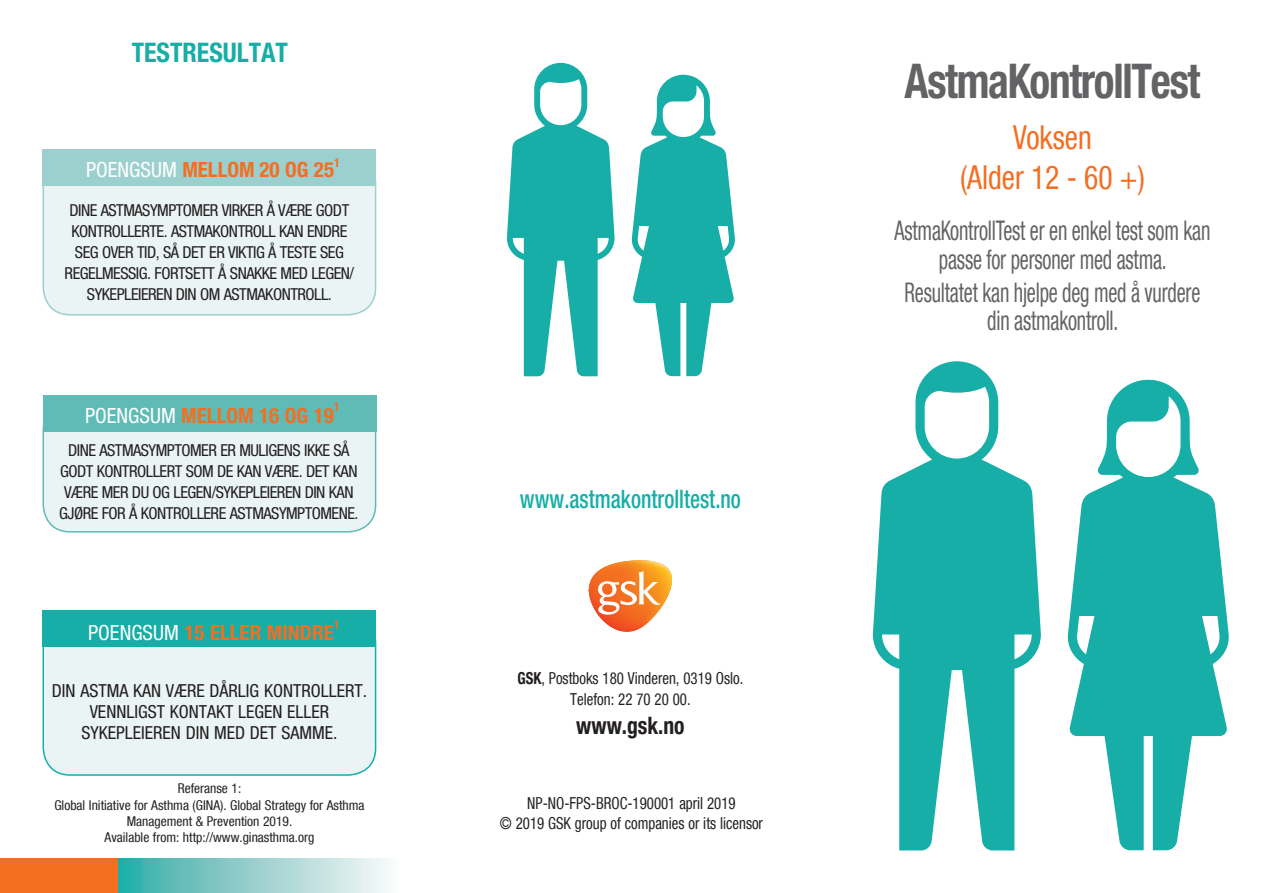
<style>
.page{position:relative;width:1263px;height:893px;background:#fff}
.page>*{position:absolute;margin:0;border:0;box-sizing:border-box;transform-origin:0 0}
.t1{font:700 condensed 48px "Helvetica Neue LT Pro";letter-spacing:-.03em;color:#636366;scale:.9 1}
.t2{font:condensed 33px "Helvetica Neue LT Com";color:#f36e21;scale:.9 1}
.t3{font:condensed 27px/28.5px "Helvetica Neue LT Com";letter-spacing:-.01em;color:#636366;text-align:center;scale:.75 1}
.t4{font:700 condensed 27px "Helvetica Neue LT Pro";color:#16aea7;scale:.96 1}
.t5{font:500 condensed 25.5px "Helvetica Neue LT Pro";color:#16aea7;scale:.85 1}
.t6{font:700 condensed 24px "Helvetica Neue LT Com";color:#231f20;scale:.9 1}
.t7{font:700 condensed 21px "Helvetica Neue LT Pro";color:#f36e21}
.t8{font:condensed 18px/21px "Helvetica Neue LT Pro";color:#231f20;text-align:center}
.t9{font:condensed 16.5px/21px "Helvetica Neue LT Pro";letter-spacing:-.03em;color:#231f20;text-align:center}
.t10{font:condensed 16.5px "Helvetica Neue LT Com";color:#231f20;scale:.9 1}
.t11{font:condensed 13.5px "Helvetica Neue LT Com";color:#231f20}
.t12{font:700 condensed 12.3px "Helvetica Neue LT Pro";color:#f36e21}
.s1{font-weight:400;color:#fff}
.s2{font-weight:700}
</style>
<div class="page">
<div style="left:43px;top:154px;width:333px;height:161px;background:#eaf4f4;border-radius:27px"></div>
<div style="left:43px;top:154px;width:333px;height:161px;border:2px solid #9cd0ce;border-radius:27px"></div>
<div style="left:43px;top:149px;width:333px;height:36px;background:#9cd0ce"></div>
<div style="left:43px;top:403px;width:333px;height:129px;background:#eaf4f4;border-radius:27px"></div>
<div style="left:43px;top:402px;width:333px;height:131px;border:2px solid #5ebbb6;border-radius:27px"></div>
<div style="left:43px;top:395px;width:334px;height:36px;background:#5ebbb6"></div>
<div style="left:43px;top:616px;width:333px;height:159px;background:#eaf4f4;border-radius:27px"></div>
<div style="left:43px;top:615px;width:333px;height:161px;border:2px solid #16aea7;border-radius:27px"></div>
<div style="left:43px;top:610px;width:333px;height:37px;background:#16aea7"></div>
<svg style="left:118px;top:858px;width:270px;height:35px;background:#93d0cd"></svg>
<div style="left:0;top:858px;width:118px;height:35px;background:#f36e21"></div>
<svg style="left:507px;top:63px;width:107px;height:313px"></svg>
<svg style="left:631px;top:75px;width:104px;height:301px"></svg>
<svg style="left:873px;top:361px;width:168px;height:489px;fill:#16aea7"></svg>
<svg style="left:1067px;top:380px;width:162px;height:470px;fill:#16aea7"></svg>
<svg style="left:589px;top:560px;width:83px;height:72px"></svg>
<p class="t4" style="left:132px;top:37px;width:164px">TESTRESULTAT</p>
<p class="t7" style="left:86px;top:157px;width:249px"><span class="s1">POENGSUM</span> MELLOM 20 OG 25</p>
<p class="t12" style="left:334px;top:156px;width:7px">1</p>
<p class="t9" style="left:65px;top:199px;width:291px">DINE ASTMASYMPTOMER VIRKER Å VÆRE GODT KONTROLLERTE. ASTMAKONTROLL KAN ENDRE SEG OVER TID, SÅ DET ER VIKTIG Å TESTE SEG REGELMESSIG. FORTSETT Å SNAKKE MED LEGEN/ SYKEPLEIEREN DIN OM ASTMAKONTROLL.</p>
<p class="t12" style="left:334px;top:399px;width:7px">1</p>
<p class="t7" style="left:85px;top:403px;width:250px"><span class="s1">POENGSUM</span> MELLOM 16 OG 19</p>
<p class="t9" style="left:59px;top:440px;width:301px">DINE ASTMASYMPTOMER ER MULIGENS IKKE SÅ GODT KONTROLLERT SOM DE KAN VÆRE. DET KAN VÆRE MER DU OG LEGEN/SYKEPLEIEREN DIN KAN GJØRE FOR Å KONTROLLERE ASTMASYMPTOMENE.</p>
<p class="t12" style="left:334px;top:617px;width:7px">1</p>
<p class="t7" style="left:88px;top:620px;width:247px"><span class="s1">POENGSUM</span> 15 ELLER MINDRE</p>
<p class="t8" style="left:52px;top:680px;width:317px">DIN ASTMA KAN VÆRE DÅRLIG KONTROLLERT.<br>VENNLIGST KONTAKT LEGEN ELLER<br>SYKEPLEIEREN DIN MED DET SAMME.</p>
<p class="t11" style="left:178px;top:781px;width:65px">Referanse 1:</p>
<p class="t11" style="left:54px;top:797px;width:312px">Global Initiative for Asthma (GINA). Global Strategy for Asthma</p>
<p class="t11" style="left:127px;top:813px;width:167px">Management &amp; Prevention 2019.</p>
<p class="t11" style="left:105px;top:829px;width:211px">Available from: http://www.ginasthma.org</p>
<p class="t5" style="left:520px;top:484px;width:262px">www.astmakontrolltest.no</p>
<p class="t10" style="left:517px;top:668px;width:252px"><span class="s2">GSK</span>, Postboks 180 Vinderen, 0319 Oslo.</p>
<p class="t10" style="left:570px;top:690px;width:135px">Telefon: 22 70 20 00.</p>
<p class="t6" style="left:576px;top:711px;width:122px">www.gsk.no</p>
<p class="t10" style="left:527px;top:793px;width:233px">NP-NO-FPS-BROC-190001 april 2019</p>
<p class="t10" style="left:500px;top:813px;width:294px">© 2019 GSK group of companies or its licensor</p>
<p class="t1" style="left:905px;top:52px;width:330px">AstmaKontrollTest</p>
<p class="t2" style="left:1013px;top:118px;width:89px">Voksen</p>
<p class="t2" style="left:960px;top:157px;width:207px">(Alder 12 - 60 +)</p>
<p class="t3" style="left:894px;top:216px;width:423px">AstmaKontrollTest er en enkel test som kan passe for personer med astma.</p>
<p class="t3" style="left:905px;top:278px;width:396px">Resultatet kan hjelpe deg med å vurdere din astmakontroll.</p>
</div>
